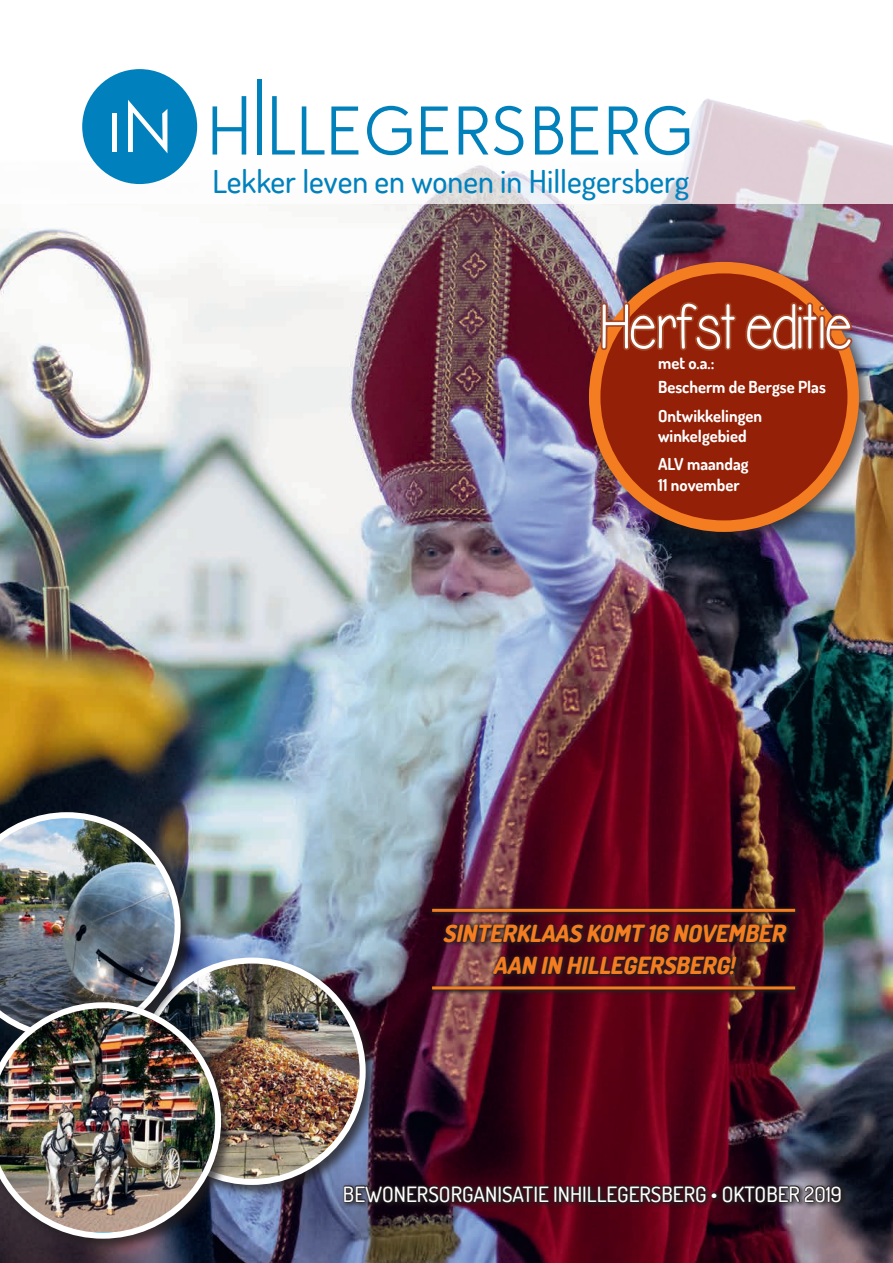
<style>
.page{position:relative;width:893px;height:1263px;background:#fff}
.page>*{position:absolute;margin:0;border:0;box-sizing:border-box;transform-origin:0 0}
.Hoofdstuk{font:62.55px "Alexis Marie";color:#fff}
.t1{font:500 31.5px "Dosis";color:#0081bd}
.t2{font:italic 800 23.7px/32.1px "Dosis";color:#f47d21;text-align:center}
.t3{font:500 21px "Dosis";color:#fff}
.Cover_tekst_in_bol{font:700 16.5px/20.1px "Dosis";color:#fff}
</style>
<div class="page">
<img style="left:0;top:204px;width:893px;height:1059px">
<div style="left:136px;top:955px;width:244px;height:244px;background:#231f20;opacity:.75"></div>
<img style="left:141px;top:960px;width:222px;height:222px;border-radius:111px">
<div style="left:138px;top:957px;width:228px;height:228px;border:6px solid #fff;border-radius:50%"></div>
<div style="left:0;top:810px;width:195px;height:243px;background:#231f20;opacity:.75"></div>
<img style="left:0;top:812px;width:181px;height:188px">
<div style="left:0;top:1000px;width:235px;height:253px;background:#231f20;opacity:.75"></div>
<img style="left:0;top:1002px;width:221px;height:237px">
<svg style="left:342px;top:1176px;width:501px;height:37px;background:#3d1927"></svg>
<svg style="left:428px;top:905px;width:374px;height:91px;background:#481720"></svg>
<hr style="left:432px;top:909px;width:363px;height:3px;background:#f47d21">
<hr style="left:432px;top:986px;width:363px;height:3px;background:#f47d21">
<div style="left:582px;top:255px;width:295px;height:295px;background:#231f20;opacity:.75"></div>
<div style="left:595px;top:268px;width:258px;height:258px;background:#942107;border-radius:50%"></div>
<div style="left:589px;top:262px;width:270px;height:270px;border:12px solid #f47d21;border-radius:50%"></div>
<svg style="left:598px;top:220px;width:257px;height:251px"></svg>
<svg style="left:82px;top:69px;width:811px;height:135px"></svg>
<div style="left:82px;top:69px;width:115px;height:115px;background:#0081bd;border-radius:50%"></div>
<div style="left:112px;top:114px;width:5px;height:38px;background:#fff"></div>
<svg style="left:128px;top:100px;width:39px;height:53px"></svg>
<svg style="left:213px;top:96px;width:33px;height:59px"></svg>
<hr style="left:257px;top:79px;width:4px;height:75px;background:#0081bc">
<svg style="left:272px;top:96px;width:23px;height:59px"></svg>
<svg style="left:302px;top:106px;width:22px;height:49px"></svg>
<svg style="left:331px;top:107px;width:27px;height:48px"></svg>
<svg style="left:367px;top:106px;width:45px;height:49px"></svg>
<svg style="left:421px;top:107px;width:27px;height:48px"></svg>
<svg style="left:459px;top:106px;width:29px;height:49px"></svg>
<svg style="left:494px;top:106px;width:29px;height:49px"></svg>
<svg style="left:535px;top:106px;width:28px;height:49px"></svg>
<svg style="left:571px;top:107px;width:27px;height:48px"></svg>
<svg style="left:609px;top:106px;width:30px;height:49px"></svg>
<svg style="left:645px;top:106px;width:44px;height:49px"></svg>
<p class="t1" style="left:213px;top:161px;width:478px">Lekker leven en wonen in Hillegersberg</p>
<p class="Hoofdstuk" style="left:597px;top:295px;width:255px">Herfst editie</p>
<p class="Cover_tekst_in_bol" style="left:658px;top:352px;width:58px">met o.a.:</p>
<p class="Cover_tekst_in_bol" style="left:658px;top:376px;width:169px">Bescherm de Bergse Plas</p>
<p class="Cover_tekst_in_bol" style="left:658px;top:405px;width:105px">Ontwikkelingen winkelgebied</p>
<p class="Cover_tekst_in_bol" style="left:658px;top:454px;width:92px">ALV maandag<br>11 november</p>
<p class="t2" style="left:443px;top:916px;width:349px">SINTERKLAAS KOMT 16 NOVEMBER<br>AAN IN HILLEGERSBERG!</p>
<p class="t3" style="left:343px;top:1180px;width:500px">BEWONERSORGANISATIE INHILLEGERSBERG • OKTOBER 2019</p>
</div>
